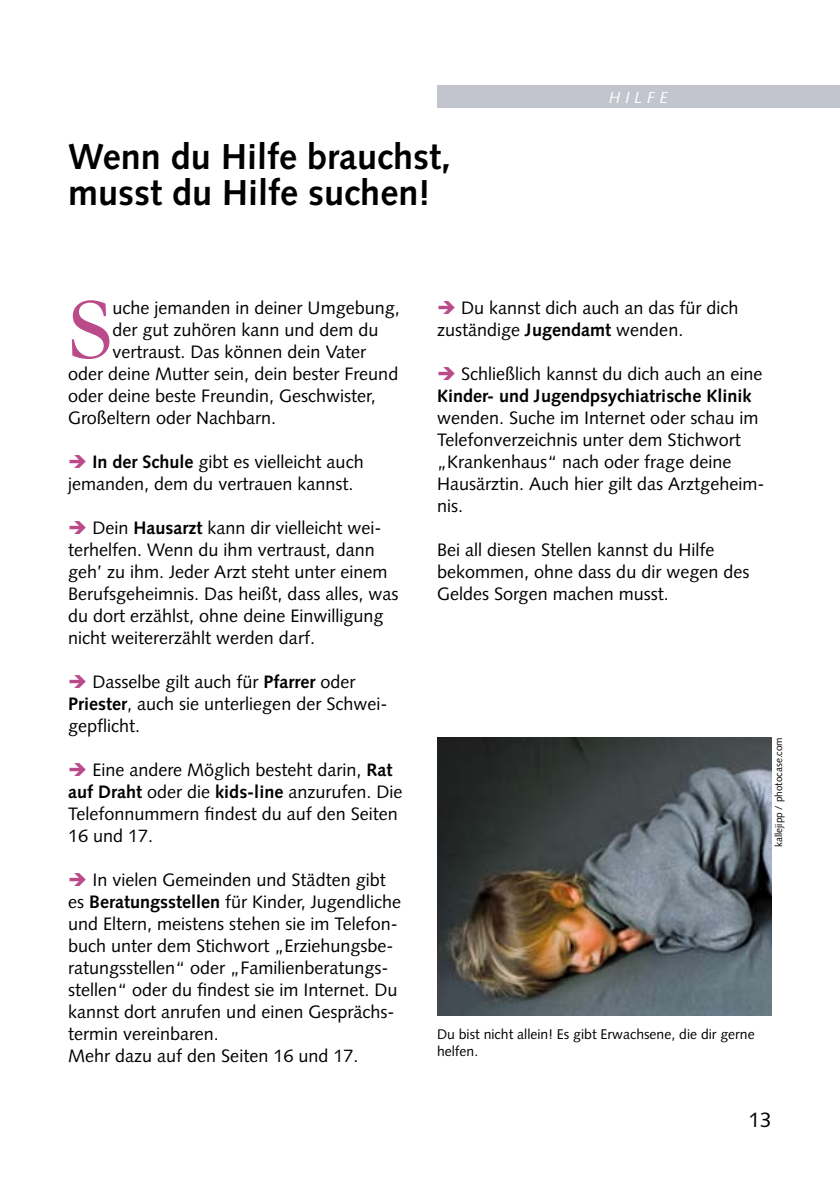
<style>
.page{position:relative;width:840px;height:1191px;background:#fff}
.page>*{position:absolute;margin:0;border:0;box-sizing:border-box;transform-origin:0 0}
.t1{font:79.6px "Walbaum";color:#ba4a8a}
.t2{font:700 36px/36px "Syntax";color:#000}
.t3{font:21px "Syntax";color:#000}
.t4{font:18px/22px "Syntax";color:#000}
.t5{font:700 18px/22px "Syntax";color:#000}
.t6{font:italic 16px "Syntax";color:#fff}
.t7{font:14px/16.8px "Syntax";color:#000}
.t8{font:10px "Syntax";color:#000}
.s1{color:#ba4a8a}
.s2{font-weight:700}
.s3{font-weight:400}
</style>
<div class="page">
<div style="left:437px;top:85px;width:402px;height:23px;background:#c2c5ce"></div>
<img style="left:437px;top:737px;width:334px;height:278px">
<h2 class="t2" style="left:68px;top:139px;width:384px">Wenn du Hilfe brauchst, musst du Hilfe suchen!</h2>
<p class="t6" style="left:609px;top:88px;width:60px">Hi lfe</p>
<h1 class="t1" style="left:68px;top:282px;width:46px">S</h1>
<p class="t4" style="left:112px;top:297px;width:289px">uche jemanden in deiner Umgebung,</p>
<p class="t4" style="left:112px;top:319px;width:267px">der gut zuhören kann und dem du</p>
<p class="t4" style="left:112px;top:341px;width:255px">vertraust. Das können dein Vater</p>
<p class="t4" style="left:68px;top:363px;width:331px">oder deine Mutter sein, dein bester Freund</p>
<p class="t4" style="left:68px;top:385px;width:309px">oder deine beste Freundin, Geschwister,</p>
<p class="t4" style="left:68px;top:407px;width:209px">Großeltern oder Nachbarn.</p>
<p class="t4" style="left:68px;top:451px;width:297px"><span class="s1">➔</span> <span class="s2">In der Schule</span> gibt es vielleicht auch jemanden, dem du vertrauen kannst.</p>
<p class="t4" style="left:68px;top:517px;width:332px"><span class="s1">➔</span> Dein <span class="s2">Hausarzt</span> kann dir vielleicht wei&shy;terhelfen. Wenn du ihm vertraust, dann geh’ zu ihm. Jeder Arzt steht unter einem Berufsgeheimnis. Das heißt, dass alles, was du dort erzählst, ohne deine Einwilligung nicht weitererzählt werden darf.</p>
<p class="t4" style="left:68px;top:671px;width:321px"><span class="s1">➔</span> Dasselbe gilt auch für <span class="s2">Pfarrer</span> oder<br><span class="s2">Priester</span>, auch sie unterliegen der Schwei&shy;gepflicht.</p>
<p class="t4" style="left:68px;top:759px;width:336px"><span class="s1">➔</span> Eine andere Möglich besteht darin, <span class="s2">Rat auf Draht</span> oder die <span class="s2">kids-line</span> anzurufen. Die Telefonnummern findest du auf den Seiten 16 und 17.</p>
<p class="t4" style="left:68px;top:869px;width:334px"><span class="s1">➔</span> In vielen Gemeinden und Städten gibt es <span class="s2">Beratungsstellen</span> für Kinder, Jugendliche und Eltern, meistens stehen sie im Telefon&shy;buch unter dem Stichwort „Erziehungsbe&shy;ratungsstellen“ oder „Familienberatungs&shy;stellen“ oder du findest sie im Internet. Du kannst dort anrufen und einen Gesprächs&shy;termin vereinbaren.<br>Mehr dazu auf den Seiten 16 und 17.</p>
<p class="t4" style="left:437px;top:297px;width:303px"><span class="s1">➔</span> Du kannst dich auch an das für dich zuständige <span class="s2">Jugendamt</span> wenden.</p>
<p class="t5" style="left:437px;top:363px;width:327px"><span class="s1">➔</span> <span class="s3">Schließlich kannst du dich auch an eine<br></span>Kinder- und Jugendpsychiatrische Klinik</p>
<p class="t4" style="left:437px;top:407px;width:329px">wenden. Suche im Internet oder schau im Telefonverzeichnis unter dem Stichwort „Krankenhaus“ nach oder frage deine Hausärztin. Auch hier gilt das Arztgeheim&shy;nis.</p>
<p class="t4" style="left:437px;top:539px;width:314px">Bei all diesen Stellen kannst du Hilfe bekommen, ohne dass du dir wegen des<br>Geldes Sorgen machen musst.</p>
<p class="t8" style="left:772px;top:847px;width:112px;rotate:-90deg">kallejipp / photocase.com</p>
<p class="t7" style="left:437px;top:1025px;width:319px">Du bist nicht allein! Es gibt Erwachsene, die dir gerne helfen.</p>
<p class="t3" style="left:748px;top:1107px;width:25px">13</p>
</div>
